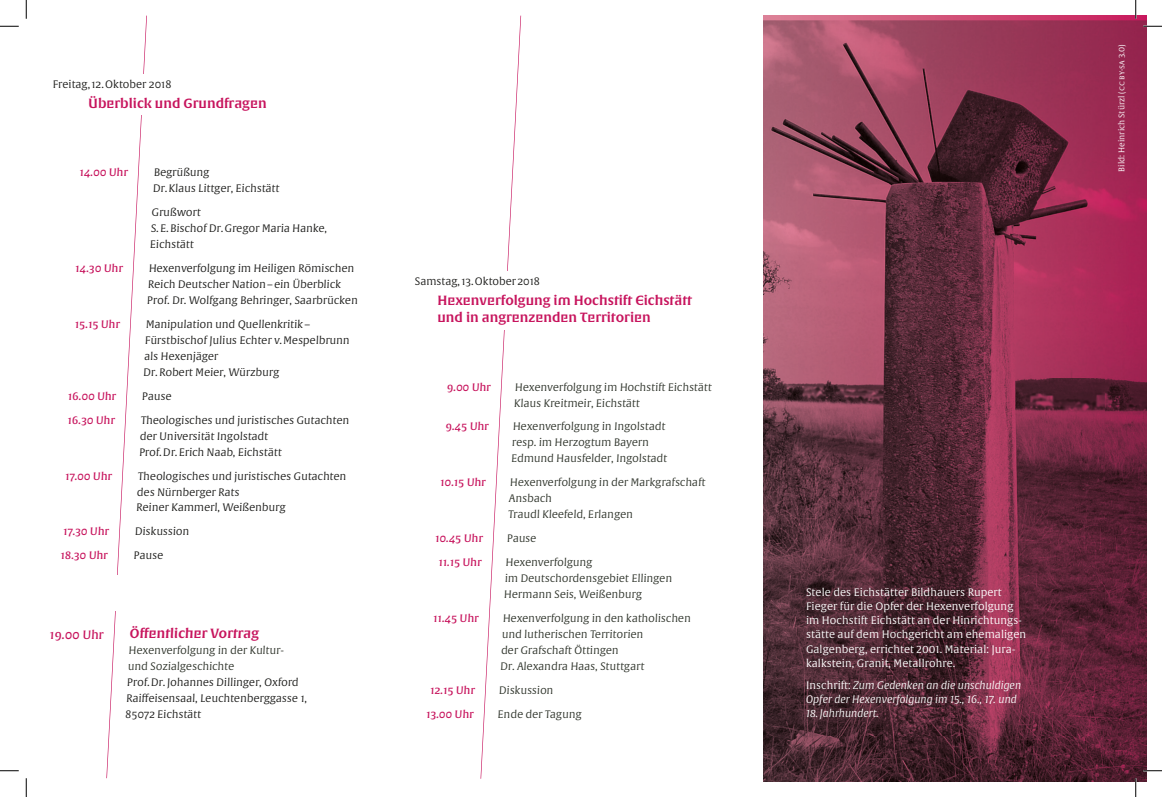
<style>
.page{position:relative;width:1162px;height:797px;background:#fff}
.page>*{position:absolute;margin:0;border:0;box-sizing:border-box;transform-origin:0 0}
.t1{font:13.12px/17.8px "Alverata Irregular Sb";color:#c7145d}
.t2{font:11.88px "Alverata Md";color:#c7145d}
.t3{font:10.62px/16px "Alverata Lt";color:#1d1d1b}
.t4{font:10.62px/16px "Alverata Lt";color:#2f342b}
.t5{font:10.62px/14.1px "Alverata Lt";letter-spacing:.005em;color:#fff}
.t6{font:10.62px "Alverata Md";color:#c7145d}
.t7{font:italic 10.62px/14.1px "Alverata Lt";letter-spacing:.005em;color:#fff}
.t8{font:8.12px "Alverata Lt";letter-spacing:.005em;color:#fff}
.s1{font-style:normal}
</style>
<div class="page">
<svg style="left:763px;top:16px;width:383px;height:5px;background:#ca4e75"></svg>
<img style="left:763px;top:21px;width:383px;height:760px">
<svg style="left:106px;top:16px;width:41px;height:762px"></svg>
<svg style="left:480px;top:16px;width:41px;height:762px"></svg>
<div style="left:504px;top:271px;width:29px;height:59px;background:#fff"></div>
<div style="left:124px;top:74px;width:37px;height:41px;background:#fff"></div>
<div style="left:78px;top:575px;width:94px;height:36px;background:#fff"></div>
<svg style="left:0;top:25px;width:19px;height:2px"></svg>
<svg style="left:1143px;top:25px;width:19px;height:2px"></svg>
<svg style="left:0;top:770px;width:19px;height:1px"></svg>
<svg style="left:1143px;top:770px;width:19px;height:1px"></svg>
<svg style="left:25px;top:0;width:2px;height:19px"></svg>
<svg style="left:25px;top:778px;width:2px;height:19px"></svg>
<svg style="left:1135px;top:0;width:1px;height:19px"></svg>
<svg style="left:1135px;top:778px;width:1px;height:19px"></svg>
<p class="t3" style="left:53px;top:76px;width:120px">Freitag, 12. Oktober 2018</p>
<p class="t1" style="left:88px;top:94px;width:180px">Überblick und Grundfragen</p>
<p class="t6" style="left:79px;top:166px;width:51px">14.00 Uhr</p>
<p class="t3" style="left:153px;top:165px;width:129px">Begrüßung<br>Dr. Klaus Littger, Eichstätt</p>
<p class="t3" style="left:150px;top:205px;width:179px">Grußwort<br>S. E. Bischof Dr. Gregor Maria Hanke,<br>Eichstätt</p>
<p class="t3" style="left:147px;top:261px;width:213px">Hexenverfolgung im Heiligen Römischen<br>Reich Deutscher Nation – ein Überblick<br>Prof. Dr. Wolfgang Behringer, Saarbrücken</p>
<p class="t3" style="left:143px;top:316px;width:209px">Manipulation und Quellenkritik –<br>Fürst bischof Julius Echter v. Mespelbrunn als Hexenjäger<br>Dr. Robert Meier, Würzburg</p>
<p class="t3" style="left:142px;top:388px;width:32px">Pause</p>
<p class="t3" style="left:139px;top:412px;width:212px">Theologisches und juristisches Gutachten der Universität Ingolstadt<br>Prof. Dr. Erich Naab, Eichstätt</p>
<p class="t3" style="left:136px;top:468px;width:212px">Theologisches und juristisches Gutachten des Nürnberger Rats<br>Reiner Kammerl, Weißenburg</p>
<p class="t3" style="left:135px;top:524px;width:57px">Diskussion</p>
<p class="t3" style="left:134px;top:548px;width:32px">Pause</p>
<p class="t6" style="left:75px;top:262px;width:50px">14.30 Uhr</p>
<p class="t6" style="left:75px;top:318px;width:47px">15.15 Uhr</p>
<p class="t6" style="left:68px;top:389px;width:50px">16.00 Uhr</p>
<p class="t6" style="left:67px;top:413px;width:50px">16.30 Uhr</p>
<p class="t6" style="left:65px;top:469px;width:49px">17.00 Uhr</p>
<p class="t6" style="left:63px;top:525px;width:48px">17.30 Uhr</p>
<p class="t6" style="left:60px;top:549px;width:49px">18.30 Uhr</p>
<p class="t2" style="left:50px;top:627px;width:56px">19.00 Uhr</p>
<p class="t1" style="left:129px;top:624px;width:132px">Öffentlicher Vortrag</p>
<p class="t4" style="left:128px;top:642px;width:158px">Hexenverfolgung in der Kultur&shy;und Sozialgeschichte</p>
<p class="t3" style="left:125px;top:674px;width:184px">Prof. Dr. Johannes Dillinger, Oxford<br>Raiffeisensaal, Leuchtenberggasse 1,<br>85072 Eichstätt</p>
<p class="t3" style="left:415px;top:273px;width:127px">Samstag, 13. Oktober 2018</p>
<p class="t1" style="left:437px;top:291px;width:256px">Hexenverfolgung im Hochstift Eichstätt und in angrenzenden Territorien</p>
<p class="t4" style="left:514px;top:379px;width:200px">Hexenverfolgung im Hochstift Eichstätt<br>Klaus Kreitmeir, Eichstätt</p>
<p class="t4" style="left:511px;top:419px;width:158px">Hexenverfolgung in Ingolstadt resp. im Herzogtum Bayern<br>Edmund Hausfelder, Ingolstadt</p>
<p class="t4" style="left:508px;top:475px;width:199px">Hexenverfolgung in der Markgrafschaft<br>Ansbach<br>Traudl Kleefeld, Erlangen</p>
<p class="t4" style="left:507px;top:530px;width:32px">Pause</p>
<p class="t4" style="left:504px;top:554px;width:170px">Hexenverfolgung<br>im Deutschordens gebiet Ellingen<br>Hermann Seis, Weißenburg</p>
<p class="t4" style="left:500px;top:610px;width:193px">Hexenverfolgung in den katholischen und lutherischen Territorien<br>der Grafschaft Öttingen<br>Dr. Alexandra Haas, Stuttgart</p>
<p class="t4" style="left:499px;top:682px;width:57px">Diskussion</p>
<p class="t4" style="left:497px;top:706px;width:86px">Ende der Tagung</p>
<p class="t6" style="left:447px;top:380px;width:46px">9.00 Uhr</p>
<p class="t6" style="left:445px;top:420px;width:45px">9.45 Uhr</p>
<p class="t6" style="left:440px;top:476px;width:48px">10.15 Uhr</p>
<p class="t6" style="left:435px;top:532px;width:50px">10.45 Uhr</p>
<p class="t6" style="left:438px;top:556px;width:45px">11.15 Uhr</p>
<p class="t6" style="left:433px;top:611px;width:48px">11.45 Uhr</p>
<p class="t6" style="left:430px;top:683px;width:47px">12.15 Uhr</p>
<p class="t6" style="left:426px;top:707px;width:50px">13.00 Uhr</p>
<p class="t8" style="left:1116px;top:172px;width:129px;rotate:-90deg">Bild: Heinrich Stürzl (cc by-sa 3.0)</p>
<p class="t5" style="left:806px;top:585px;width:222px">Stele des Eichstätter Bildhauers Rupert Fieger für die Opfer der Hexenverfolgung im Hochstift Eichstätt an der Hinrichtungs&shy;stätte auf dem Hochgericht am ehemaligen Galgenberg, errichtet 2001. Material: Jura&shy;kalkstein, Granit, Metallrohre.</p>
<p class="t7" style="left:806px;top:678px;width:216px"><span class="s1">Inschrift:</span> Zum Gedenken an die unschuldigen<br>Opfer der Hexenverfolgung im 15., 16., 17. und</p>
<p class="t7" style="left:806px;top:706px;width:74px">18. Jahrhundert.</p>
</div>
